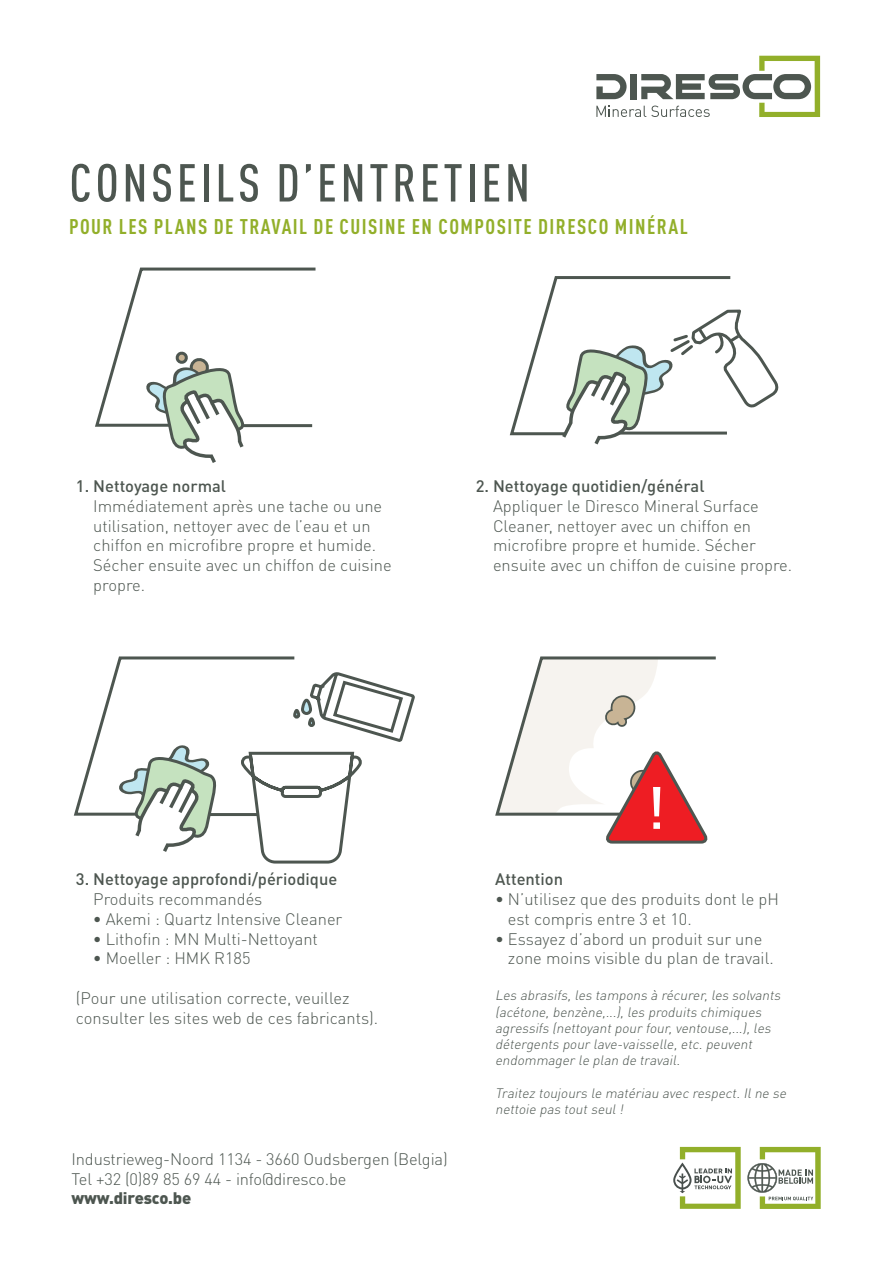
<style>
.page{position:relative;width:893px;height:1263px;background:#fff}
.page>*{position:absolute;margin:0;border:0;box-sizing:border-box;transform-origin:0 0}
.Diresco_H1{font:500 condensed 52.5px "DIN Pro";letter-spacing:.07em;color:#4d5650}
.Diresco__Phar_Green{font:700 condensed 21px "DIN Pro";letter-spacing:.07em;color:#92af2a}
.Diresco__BodyText{font:300 16.5px/19.8px "DIN Pro";color:#4d5650}
.Diresco__BodyText-2{font:500 16.5px/19.8px "DIN Pro";color:#4d5650}
.t1{font:900 16.5px "DIN Pro";letter-spacing:-.01em;color:#4d5650}
.Diresco__BodyText-3{font:italic 300 13.5px/16.2px "DIN Pro";color:#4d5650}
.s1{font-weight:500}
.s2{font-weight:300}
</style>
<div class="page">
<svg style="left:509px;top:276px;width:270px;height:169px"></svg>
<svg style="left:73px;top:656px;width:342px;height:208px"></svg>
<svg style="left:495px;top:656px;width:221px;height:188px"></svg>
<svg style="left:95px;top:267px;width:221px;height:196px"></svg>
<hr style="left:242px;top:424px;width:70px;height:3px;background:#4d5650">
<svg style="left:747px;top:1147px;width:74px;height:62px"></svg>
<svg style="left:673px;top:1147px;width:68px;height:62px"></svg>
<svg style="left:596px;top:56px;width:224px;height:61px"></svg>
<p class="Diresco_H1" style="left:69px;top:144px;width:462px">CONSEILS D’ENTRETIEN</p>
<p class="Diresco__Phar_Green" style="left:69px;top:210px;width:620px">POUR LES PLANS DE TRAVAIL DE CUISINE EN COMPOSITE DIRESCO MINÉRAL</p>
<p class="Diresco__BodyText" style="left:93px;top:475px;width:300px;text-indent:-17px"><span class="s1">1. Nettoyage normal<br></span>Immédiatement après une tache ou une utilisation, nettoyer avec de l’eau et un chiffon en microfibre propre et humide.<br>Sécher ensuite avec un chiffon de cuisine propre.</p>
<p class="Diresco__BodyText" style="left:493px;top:475px;width:301px;text-indent:-17px"><span class="s1">2. Nettoyage quotidien/général<br></span>Appliquer le Diresco Mineral Surface Cleaner, nettoyer avec un chiffon en microfibre propre et humide. Sécher ensuite avec un chiffon de cuisine propre.</p>
<p class="Diresco__BodyText-2" style="left:93px;top:867px;width:246px;text-indent:-17px">3. Nettoyage approfondi/périodique<br><span class="s2">Produits recommandés</span></p>
<p class="Diresco__BodyText" style="left:93px;top:907px;width:251px">• Akemi : Quartz Intensive Cleaner</p>
<p class="Diresco__BodyText" style="left:93px;top:927px;width:226px">• Lithofin : MN Multi-Nettoyant</p>
<p class="Diresco__BodyText" style="left:93px;top:947px;width:159px">• Moeller : HMK R185</p>
<p class="Diresco__BodyText" style="left:76px;top:987px;width:304px">(Pour une utilisation correcte, veuillez consulter les sites web de ces fabricants).</p>
<p class="Diresco__BodyText" style="left:72px;top:1147px;width:378px">Industrieweg-Noord 1134 - 3660 Oudsbergen (Belgia)<br>Tel +32 (0)89 85 69 44 - info@diresco.be</p>
<p class="t1" style="left:72px;top:1184px;width:121px">www.diresco.be</p>
<p class="Diresco__BodyText-2" style="left:495px;top:867px;width:70px">Attention</p>
<p class="Diresco__BodyText" style="left:508px;top:888px;width:273px;text-indent:-13px">• N’utilisez que des produits dont le pH est compris entre 3 et 10.</p>
<p class="Diresco__BodyText" style="left:508px;top:927px;width:267px;text-indent:-13px">• Essayez d’abord un produit sur une zone moins visible du plan de travail.</p>
<p class="Diresco__BodyText-3" style="left:495px;top:986px;width:290px">Les abrasifs,les tampons à récurer,les solvants (acétone,benzène,...),les produits chimiques agressifs (nettoyantpourfour,ventouse,...),les détergents pourlave-vaisselle,etc.peuvent endommagerle plan de travail.</p>
<p class="Diresco__BodyText-3" style="left:495px;top:1083px;width:296px">Traitez toujours le matériau avec respect.Ilne se nettoie pas toutseul!</p>
</div>
